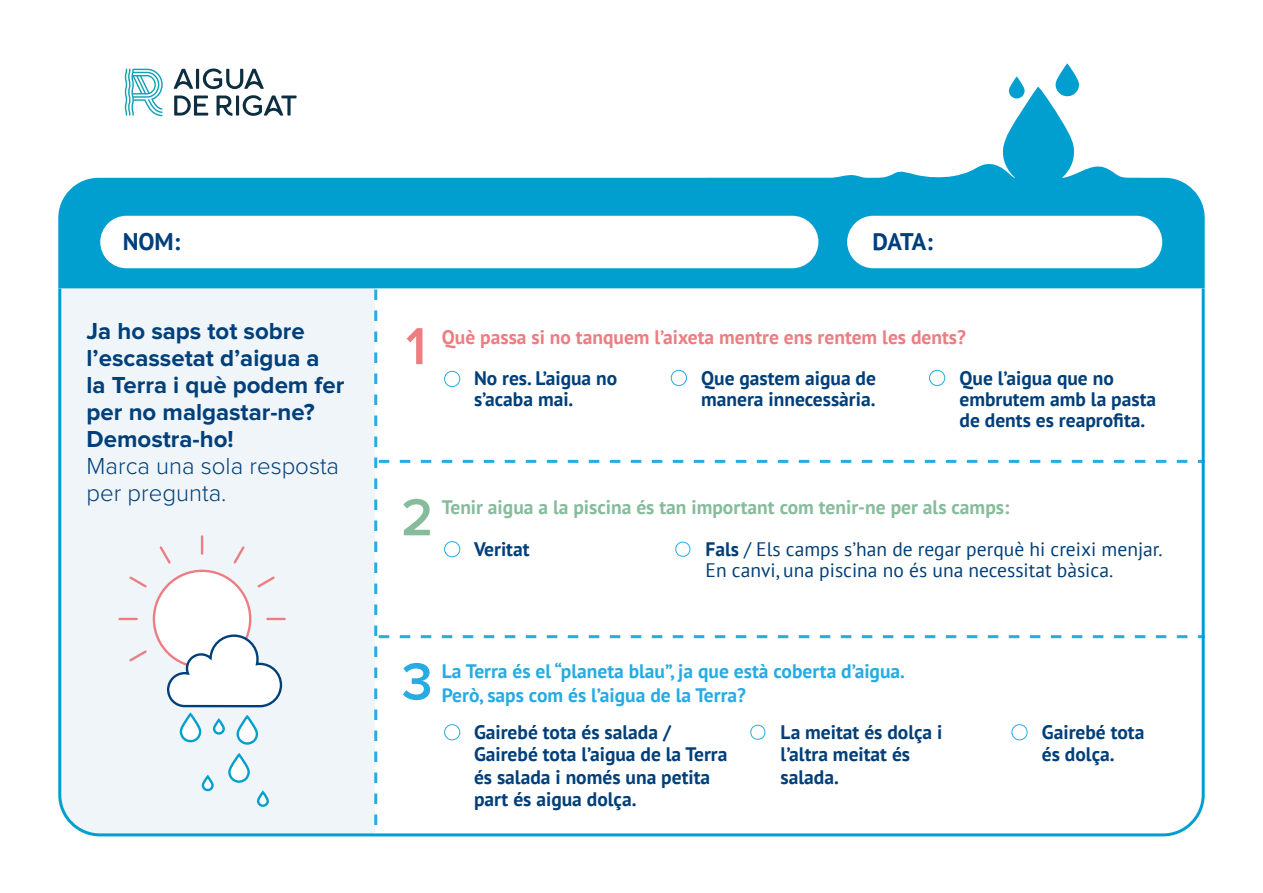
<style>
.page{position:relative;width:1263px;height:893px;background:#fff}
.page>*{position:absolute;margin:0;border:0;box-sizing:border-box;transform-origin:0 0}
.t1{font:600 54px "Proxima Nova";color:#ec7d81}
.t2{font:600 54px "Proxima Nova";color:#86bc9b}
.t3{font:600 54px "Proxima Nova";color:#26abe3}
.t4{font:700 24px/27px "Proxima Nova";color:#003f79}
.t5{font:300 24px/27px "Proxima Nova";color:#003f79}
.t6{font:700 24px "PT Sans";letter-spacing:-.03em;color:#003f79}
.t7{font:700 19.5px/22.5px "PT Sans";color:#003f79}
.t8{font:19.5px/21px "PT Sans";color:#003f79}
.t9{font:700 19.5px/24px "PT Sans";color:#26abe3}
.t10{font:700 19.5px "PT Sans";color:#86bc9b}
.t11{font:700 19.5px "PT Sans";color:#ec7d81}
.s1{font-weight:700}
</style>
<div class="page">
<svg style="left:706px;top:63px;width:462px;height:115px"></svg>
<div style="left:58px;top:178px;width:1147px;height:107px;background:#009fcf"></div>
<div style="left:58px;top:285px;width:1147px;height:552px;background:#eff5f9"></div>
<div style="left:154px;top:571px;width:96px;height:96px;background:#fff;border-radius:50%"></div>
<div style="left:153px;top:570px;width:98px;height:98px;border:2px solid #ec7d81;border-radius:50%"></div>
<svg style="left:267px;top:618px;width:18px;height:2px"></svg>
<svg style="left:120px;top:618px;width:17px;height:2px"></svg>
<svg style="left:201px;top:536px;width:2px;height:18px"></svg>
<svg style="left:255px;top:574px;width:22px;height:15px"></svg>
<svg style="left:127px;top:648px;width:22px;height:15px"></svg>
<svg style="left:158px;top:544px;width:15px;height:22px"></svg>
<svg style="left:231px;top:544px;width:16px;height:22px"></svg>
<svg style="left:127px;top:574px;width:22px;height:15px"></svg>
<svg style="left:166px;top:633px;width:117px;height:113px"></svg>
<svg style="left:227px;top:752px;width:43px;height:56px"></svg>
<svg style="left:200px;top:774px;width:15px;height:19px"></svg>
<div style="left:100px;top:216px;width:718px;height:52px;background:#fff;border-radius:26px"></div>
<div style="left:847px;top:216px;width:315px;height:52px;background:#fff;border-radius:26px"></div>
<svg style="left:358px;top:289px;width:847px;height:546px"></svg>
<div style="left:1011px;top:724px;width:16px;height:16px;border:1px solid #26abe3;border-radius:50%"></div>
<hr style="left:196px;top:69px;width:3px;height:20px;background:#0d2e41">
<svg style="left:174px;top:69px;width:19px;height:20px"></svg>
<svg style="left:203px;top:69px;width:61px;height:20px"></svg>
<svg style="left:174px;top:96px;width:34px;height:20px"></svg>
<hr style="left:236px;top:96px;width:3px;height:20px;background:#0d2e41">
<svg style="left:243px;top:95px;width:54px;height:21px"></svg>
<svg style="left:216px;top:96px;width:16px;height:20px"></svg>
<svg style="left:125px;top:69px;width:38px;height:47px"></svg>
<p class="t6" style="left:123px;top:226px;width:59px">NOM:</p>
<p class="t6" style="left:872px;top:226px;width:62px">DATA:</p>
<p class="t4" style="left:87px;top:319px;width:259px">Ja ho saps tot sobre l’escassetat d’aigua a la Terra i què podem fer per no malgastar-ne?<br>Demostra-ho!</p>
<p class="t5" style="left:87px;top:454px;width:254px">Marca una sola resposta per pregunta.</p>
<h1 class="t1" style="left:406px;top:321px;width:22px">1</h1>
<p class="t11" style="left:442px;top:324px;width:526px">Què passa si no tanquem l’aixeta mentre ens rentem les dents?</p>
<p class="t7" style="left:474px;top:367px;width:145px;line-height:21px">No res. L’aigua no s’acaba mai.</p>
<p class="t7" style="left:701px;top:367px;width:176px;line-height:21px">Que gastem aigua de manera innecessària.</p>
<p class="t7" style="left:959px;top:367px;width:198px;line-height:21px">Que l’aigua que no embrutem amb la pasta de dents es reaprofita.</p>
<h1 class="t2" style="left:401px;top:493px;width:34px">2</h1>
<p class="t10" style="left:442px;top:495px;width:569px">Tenir aigua a la piscina és tan important com tenir-ne per als camps:</p>
<p class="t7" style="left:474px;top:537px;width:57px">Veritat</p>
<p class="t8" style="left:706px;top:538px;width:458px"><span class="s1">Fals</span> / Els camps s’han de regar perquè hi creixi menjar.<br>En canvi, una piscina no és una necessitat bàsica.</p>
<h1 class="t3" style="left:402px;top:657px;width:32px">3</h1>
<p class="t9" style="left:442px;top:659px;width:465px">La Terra és el “planeta blau”, ja que està coberta d’aigua.<br>Però, saps com és l’aigua de la Terra?</p>
<p class="t7" style="left:474px;top:720px;width:255px">Gairebé tota és salada /<br>Gairebé tota l’aigua de la Terra és salada i només una petita part és aigua dolça.</p>
<p class="t7" style="left:781px;top:720px;width:163px">La meitat és dolça i l’altra meitat és salada.</p>
<p class="t7" style="left:1042px;top:720px;width:104px">Gairebé tota és dolça.</p>
</div>
